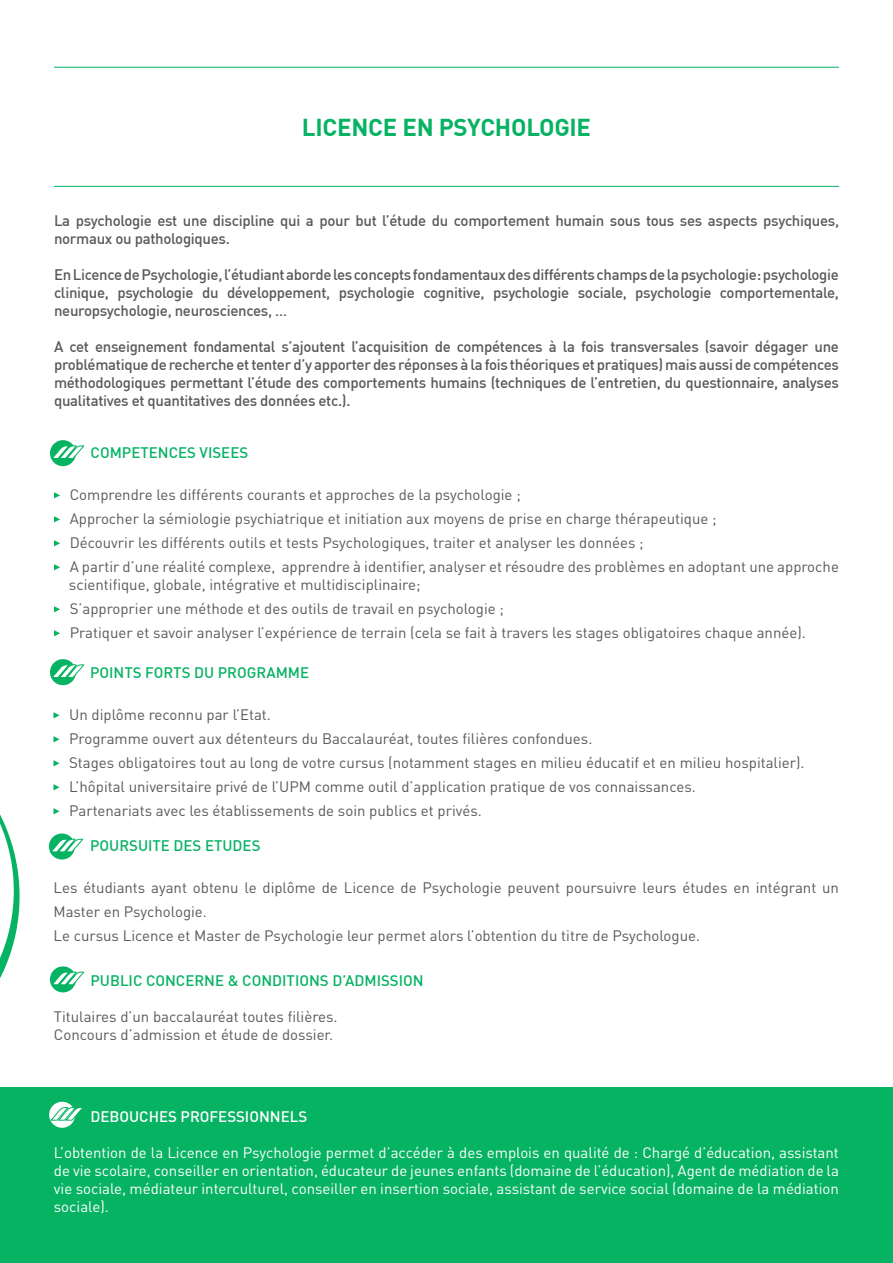
<style>
.page{position:relative;width:893px;height:1263px;background:#fff}
.page>*{position:absolute;margin:0;border:0;box-sizing:border-box;transform-origin:0 0}
.t1{font:700 24px "DIN Pro";letter-spacing:-.01em;color:#06b363}
.t2{font:15px/24px "DIN Pro";color:#58595b}
.t3{font:500 15px/18px "DIN Pro";letter-spacing:-.02em;color:#58595b;text-align:justify}
.t4{font:15px/18px "DIN Pro";color:#fff;text-align:justify}
.t5{font:500 15px "DIN Pro";color:#06b363}
.t6{font:500 15px "DIN Pro";color:#fff}
</style>
<div class="page">
<div style="left:0;top:1087px;width:22px;height:176px;background:#06b363"></div>
<svg style="left:0;top:814px;width:20px;height:164px"></svg>
<img style="left:0;top:823px;width:14px;height:135px">
<hr style="left:54px;top:67px;width:785px;height:1px;background:#06b363">
<hr style="left:54px;top:186px;width:785px;height:1px;background:#06b363">
<div style="left:50px;top:440px;width:26px;height:26px;background:#06b363;border-radius:50%"></div>
<svg style="left:52px;top:445px;width:32px;height:14px"></svg>
<svg style="left:54px;top:492px;width:6px;height:6px"></svg>
<svg style="left:54px;top:516px;width:6px;height:6px"></svg>
<svg style="left:54px;top:540px;width:6px;height:6px"></svg>
<svg style="left:54px;top:564px;width:6px;height:6px"></svg>
<svg style="left:54px;top:606px;width:6px;height:6px"></svg>
<svg style="left:54px;top:630px;width:6px;height:6px"></svg>
<svg style="left:53px;top:712px;width:7px;height:6px"></svg>
<svg style="left:53px;top:736px;width:7px;height:6px"></svg>
<svg style="left:53px;top:760px;width:7px;height:6px"></svg>
<svg style="left:53px;top:784px;width:7px;height:6px"></svg>
<svg style="left:53px;top:808px;width:7px;height:6px"></svg>
<div style="left:50px;top:659px;width:26px;height:26px;background:#06b363;border-radius:50%"></div>
<svg style="left:52px;top:664px;width:32px;height:14px"></svg>
<div style="left:16px;top:1087px;width:877px;height:176px;background:#06b363"></div>
<div style="left:49px;top:1102px;width:26px;height:26px;background:#fff;border-radius:50%"></div>
<svg style="left:51px;top:1107px;width:31px;height:14px"></svg>
<div style="left:49px;top:833px;width:26px;height:26px;background:#06b363;border-radius:50%"></div>
<svg style="left:51px;top:839px;width:32px;height:13px"></svg>
<div style="left:50px;top:966px;width:26px;height:26px;background:#06b363;border-radius:50%"></div>
<svg style="left:52px;top:971px;width:32px;height:14px"></svg>
<h1 class="t1" style="left:302px;top:112px;width:291px">LICENCE EN PSYCHOLOGIE</h1>
<p class="t3" style="left:54px;top:211px;width:787px">La psychologie est une discipline qui a pour but l’étude du comportement humain sous tous ses aspects psychiques, normaux ou pathologiques.</p>
<p class="t3" style="left:54px;top:265px;width:786px">En Licence de Psychologie, l’étudiant aborde les concepts fondamentaux des différents champs de la psychologie: psychologie clinique, psychologie du développement, psychologie cognitive, psychologie sociale, psychologie comportementale, neuropsychologie, neurosciences, …</p>
<p class="t3" style="left:54px;top:337px;width:786px">A cet enseignement fondamental s’ajoutent l’acquisition de compétences à la fois transversales (savoir dégager une problématique de recherche et tenter d’y apporter des réponses à la fois théoriques et pratiques) mais aussi de compétences méthodologiques permettant l’étude des comportements humains (techniques de l’entretien, du questionnaire, analyses qualitatives et quantitatives des données etc.).</p>
<p class="t5" style="left:91px;top:443px;width:159px">COMPETENCES VISEES</p>
<p class="t2" style="left:70px;top:482px;width:771px">Comprendre les différents courants et approches de la psychologie ;<br>Approcher la sémiologie psychiatrique et initiation aux moyens de prise en charge thérapeutique ;<br>Découvrir les différents outils et tests Psychologiques, traiter et analyser les données ;<br>A partir d’une réalité complexe, apprendre à identifier, analyser et résoudre des problèmes en adoptant une approche</p>
<p class="t2" style="left:69px;top:572px;width:738px">scientifique, globale, intégrative et multidisciplinaire;<br>S’approprier une méthode et des outils de travail en psychologie ;<br>Pratiquer et savoir analyser l’expérience de terrain (cela se fait à travers les stages obligatoires chaque année).</p>
<p class="t5" style="left:90px;top:663px;width:221px">POINTS FORTS DU PROGRAMME</p>
<p class="t2" style="left:69px;top:702px;width:737px">Un diplôme reconnu par l’Etat.<br>Programme ouvert aux détenteurs du Baccalauréat, toutes filières confondues.<br>Stages obligatoires tout au long de votre cursus (notamment stages en milieu éducatif et en milieu hospitalier).<br>L’hôpital universitaire privé de l’UPM comme outil d’application pratique de vos connaissances.<br>Partenariats avec les établissements de soin publics et privés.</p>
<p class="t5" style="left:90px;top:836px;width:172px">POURSUITE DES ETUDES</p>
<p class="t2" style="left:53px;top:875px;width:787px">Les étudiants ayant obtenu le diplôme de Licence de Psychologie peuvent poursuivre leurs études en intégrant un<br>Master en Psychologie.<br>Le cursus Licence et Master de Psychologie leur permet alors l’obtention du titre de Psychologue.</p>
<p class="t5" style="left:90px;top:971px;width:335px">PUBLIC CONCERNE &amp; CONDITIONS D’ADMISSION</p>
<p class="t2" style="left:54px;top:1007px;width:285px;line-height:18px">Titulaires d’un baccalauréat toutes filières.<br>Concours d’admission et étude de dossier.</p>
<p class="t6" style="left:90px;top:1107px;width:218px">DEBOUCHES PROFESSIONNELS</p>
<p class="t4" style="left:54px;top:1143px;width:787px">L’obtention de la Licence en Psychologie permet d’accéder à des emplois en qualité de : Chargé d’éducation, assistant de vie scolaire, conseiller en orientation, éducateur de jeunes enfants (domaine de l’éducation), Agent de médiation de la vie sociale, médiateur interculturel, conseiller en insertion sociale, assistant de service social (domaine de la médiation sociale).</p>
</div>
